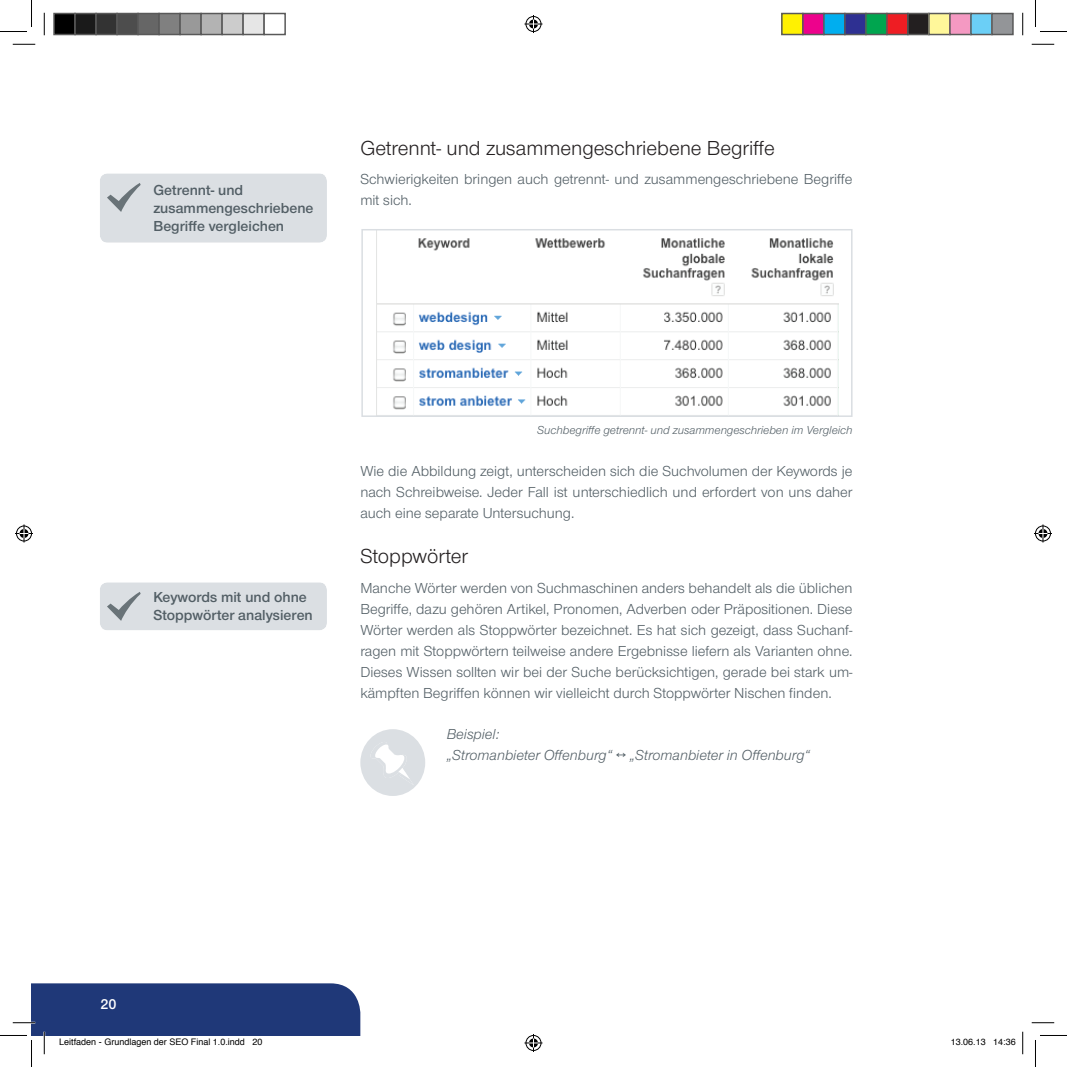
<style>
.page{position:relative;width:1067px;height:1067px;background:#fff}
.page>*{position:absolute;margin:0;border:0;box-sizing:border-box;transform-origin:0 0}
.t1{font:21px "Panama";color:#231f20}
.t2{font:15px/21px "Panama";color:#525e65;text-align:justify}
.t3{font:700 15px/18px "Panama";color:#525e65}
.t4{font:italic 15px/21px "Panama";color:#525e65}
.t5{font:700 15px "Panama";color:#fff}
.t6{font:italic 12px "Panama";color:#525e65}
.t7{font:9px "Helvetica";color:#000}
</style>
<div class="page">
<img style="left:376px;top:232px;width:462px;height:182px">
<div style="left:361px;top:229px;width:491px;height:188px;border:2px solid #dadee2"></div>
<svg style="left:360px;top:729px;width:65px;height:67px"></svg>
<div style="left:100px;top:173px;width:227px;height:70px;background:#dbdfe3"></div>
<div style="left:100px;top:582px;width:227px;height:48px;background:#dbdfe3"></div>
<svg style="left:13px;top:44px;width:22px;height:1px"></svg>
<svg style="left:1031px;top:44px;width:23px;height:1px"></svg>
<svg style="left:1031px;top:1022px;width:23px;height:1px"></svg>
<svg style="left:44px;top:13px;width:1px;height:22px"></svg>
<svg style="left:1022px;top:13px;width:1px;height:22px"></svg>
<svg style="left:1022px;top:1031px;width:1px;height:23px"></svg>
<svg style="left:0;top:0;width:32px;height:32px"></svg>
<svg style="left:1035px;top:0;width:31px;height:32px"></svg>
<svg style="left:1035px;top:1035px;width:31px;height:31px"></svg>
<svg style="left:524px;top:15px;width:18px;height:18px"></svg>
<svg style="left:524px;top:1034px;width:18px;height:17px"></svg>
<svg style="left:15px;top:524px;width:18px;height:18px"></svg>
<svg style="left:1034px;top:524px;width:17px;height:18px"></svg>
<div style="left:54px;top:14px;width:21px;height:21px;background:#000"></div>
<div style="left:53px;top:13px;width:23px;height:22px;border:2px solid #595959"></div>
<div style="left:75px;top:14px;width:21px;height:21px;background:#1a1a1a"></div>
<div style="left:74px;top:13px;width:23px;height:22px;border:2px solid #595959"></div>
<div style="left:96px;top:14px;width:21px;height:21px;background:#333"></div>
<div style="left:95px;top:13px;width:23px;height:22px;border:2px solid #595959"></div>
<div style="left:117px;top:14px;width:21px;height:21px;background:#4d4d4d"></div>
<div style="left:116px;top:13px;width:23px;height:22px;border:2px solid #595959"></div>
<div style="left:138px;top:14px;width:21px;height:21px;background:#666"></div>
<div style="left:137px;top:13px;width:23px;height:22px;border:2px solid #595959"></div>
<div style="left:159px;top:14px;width:21px;height:21px;background:#808080"></div>
<div style="left:158px;top:13px;width:23px;height:22px;border:2px solid #595959"></div>
<div style="left:180px;top:14px;width:21px;height:21px;background:#999"></div>
<div style="left:179px;top:13px;width:23px;height:22px;border:2px solid #595959"></div>
<div style="left:201px;top:14px;width:21px;height:21px;background:#b3b3b3"></div>
<div style="left:200px;top:13px;width:23px;height:22px;border:2px solid #595959"></div>
<div style="left:222px;top:14px;width:21px;height:21px;background:#ccc"></div>
<div style="left:221px;top:13px;width:23px;height:22px;border:2px solid #595959"></div>
<div style="left:243px;top:14px;width:21px;height:21px;background:#e6e6e6"></div>
<div style="left:242px;top:13px;width:23px;height:22px;border:2px solid #595959"></div>
<div style="left:263px;top:13px;width:23px;height:22px;border:2px solid #595959"></div>
<div style="left:781px;top:14px;width:21px;height:21px;background:#fff101"></div>
<div style="left:781px;top:13px;width:22px;height:22px;border:2px solid #595959"></div>
<div style="left:802px;top:14px;width:21px;height:21px;background:#ed028c"></div>
<div style="left:802px;top:13px;width:22px;height:22px;border:2px solid #595959"></div>
<div style="left:823px;top:14px;width:21px;height:21px;background:#00aeef"></div>
<div style="left:823px;top:13px;width:22px;height:22px;border:2px solid #595959"></div>
<div style="left:844px;top:14px;width:21px;height:21px;background:#2e3092"></div>
<div style="left:844px;top:13px;width:22px;height:22px;border:2px solid #595959"></div>
<div style="left:865px;top:14px;width:21px;height:21px;background:#00a54f"></div>
<div style="left:865px;top:13px;width:22px;height:22px;border:2px solid #595959"></div>
<div style="left:886px;top:14px;width:21px;height:21px;background:#ee1d23"></div>
<div style="left:886px;top:13px;width:22px;height:22px;border:2px solid #595959"></div>
<div style="left:907px;top:14px;width:21px;height:21px;background:#231f20"></div>
<div style="left:907px;top:13px;width:22px;height:22px;border:2px solid #595959"></div>
<div style="left:928px;top:14px;width:21px;height:21px;background:#fff79a"></div>
<div style="left:928px;top:13px;width:22px;height:22px;border:2px solid #595959"></div>
<div style="left:949px;top:14px;width:21px;height:21px;background:#f499c2"></div>
<div style="left:949px;top:13px;width:22px;height:22px;border:2px solid #595959"></div>
<div style="left:970px;top:14px;width:21px;height:21px;background:#6bcff6"></div>
<div style="left:970px;top:13px;width:22px;height:22px;border:2px solid #595959"></div>
<div style="left:991px;top:14px;width:21px;height:21px;background:#939598"></div>
<div style="left:991px;top:13px;width:22px;height:22px;border:2px solid #595959"></div>
<svg style="left:0;top:983px;width:360px;height:83px"></svg>
<p class="t3" style="left:153px;top:181px;width:161px">Getrennt- und zusammengeschriebene<br>Begriffe vergleichen</p>
<h1 class="t1" style="left:360px;top:136px;width:416px">Getrennt- und zusammengeschriebene Begriffe</h1>
<p class="t2" style="left:360px;top:169px;width:493px">Schwierigkeiten bringen auch getrennt- und zusammengeschriebene Begriffe mit sich.</p>
<p class="t3" style="left:153px;top:588px;width:161px">Keywords mit und ohne<br>Stoppwörter analysieren</p>
<p class="t6" style="left:537px;top:423px;width:317px">Suchbegriffe getrennt- und zusammengeschrieben im Vergleich</p>
<p class="t2" style="left:360px;top:460px;width:493px">Wie die Abbildung zeigt, unterscheiden sich die Suchvolumen der Keywords je nach Schreibweise. Jeder Fall ist unterschiedlich und erfordert von uns daher auch eine separate Untersuchung.</p>
<h1 class="t1" style="left:360px;top:544px;width:109px">Stoppwörter</h1>
<p class="t2" style="left:360px;top:577px;width:494px">Manche Wörter werden von Suchmaschinen anders behandelt als die üblichen Begriffe, dazu gehören Artikel, Pronomen, Adverben oder Präpositionen. Diese Wörter werden als Stoppwörter bezeichnet. Es hat sich gezeigt, dass Suchanf&shy;ragen mit Stoppwörtern teilweise andere Ergebnisse liefern als Varianten ohne.<br>Dieses Wissen sollten wir bei der Suche berücksichtigen, gerade bei stark um&shy;kämpften Begriffen können wir vielleicht durch Stoppwörter Nischen finden.</p>
<p class="t4" style="left:447px;top:724px;width:365px">Beispiel:<br>„Stromanbieter Offenburg“ ↔ „Stromanbieter in Offenburg“</p>
<p class="t5" style="left:100px;top:994px;width:18px">20</p>
<p class="t7" style="left:59px;top:1035px;width:205px">Leitfaden - Grundlagen der SEO Final 1.0.indd 20</p>
<p class="t7" style="left:950px;top:1035px;width:67px">13.06.13 14:36</p>
</div>
